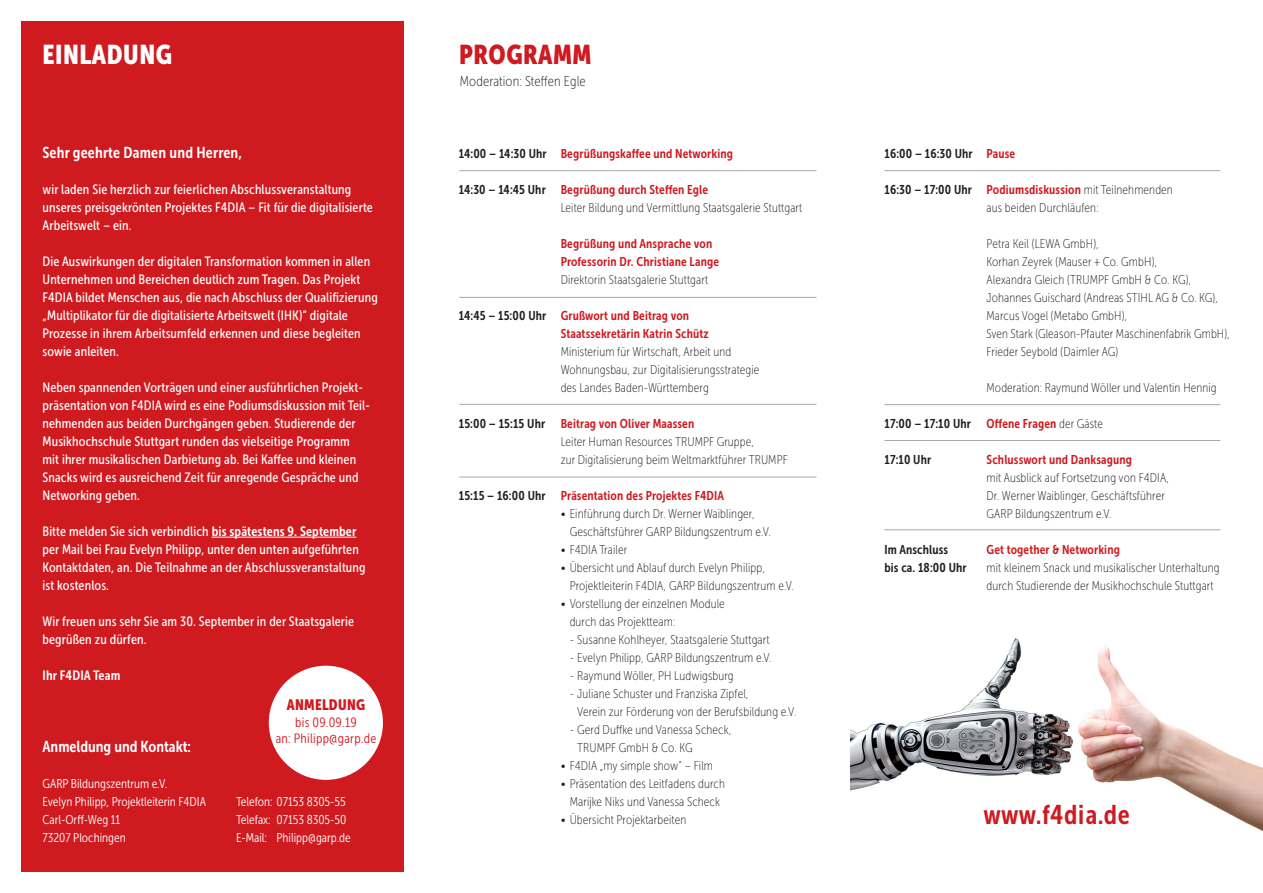
<style>
.page{position:relative;width:1263px;height:893px;background:#fff}
.page>*{position:absolute;margin:0;border:0;box-sizing:border-box;transform-origin:0 0}
.t1{font:27px "Museo Sans Cond 700";letter-spacing:.03em;color:#cf1a20}
.t2{font:27px "Museo Sans Cond 900";letter-spacing:.02em;color:#fff}
.t3{font:27px "Museo Sans Cond 900";letter-spacing:.02em;color:#cf1a20}
.t4{font:15.75px "Museo Sans Cond 700";letter-spacing:.005em;color:#fff}
.t5{font:15px "Museo Sans Cond 900";letter-spacing:.02em;color:#cf1a20}
.t6{font:14.25px "Museo Sans Cond 100";letter-spacing:.01em;color:#231f20}
.t7{font:13.5px/18px "Museo Sans Cond 500";letter-spacing:.01em;color:#fff}
.t8{font:13.5px/16.5px "Museo Sans Cond 300";letter-spacing:.02em;color:#cf1a20;text-align:center}
.t9{font:13.5px "Museo Sans Cond 700";letter-spacing:.01em;color:#fff}
.t10{font:12.75px/18px "Museo Sans Cond 100";letter-spacing:.01em;color:#231f20}
.t11{font:12.75px/18px "Museo Sans Cond 700";letter-spacing:.01em;color:#cf1a20}
.t12{font:12.75px/18px "Museo Sans Cond 300";color:#fff}
.t13{font:12.75px/18px "Museo Sans Cond 700";letter-spacing:.01em;color:#231f20}
.s1{font-family:"Museo Sans Cond 700"}
.s2{font-family:"Museo Sans 100"}
.s3{font-family:"Museo Sans Cond 100";color:#231f20}
</style>
<div class="page">
<div style="left:21px;top:21px;width:383px;height:851px;background:#cf1a20"></div>
<img style="left:850px;top:638px;width:413px;height:193px">
<hr style="left:212px;top:537px;width:144px;height:1px;background:#fff">
<hr style="left:459px;top:170px;width:357px;height:1px;background:#a8a9ad">
<hr style="left:884px;top:170px;width:336px;height:1px;background:#a8a9ad">
<hr style="left:884px;top:404px;width:336px;height:1px;background:#a8a9ad">
<hr style="left:884px;top:440px;width:336px;height:1px;background:#a8a9ad">
<hr style="left:884px;top:529px;width:336px;height:1px;background:#a8a9ad">
<hr style="left:459px;top:297px;width:357px;height:1px;background:#a8a9ad">
<hr style="left:459px;top:404px;width:357px;height:1px;background:#a8a9ad">
<hr style="left:459px;top:477px;width:357px;height:1px;background:#a8a9ad">
<div style="left:269px;top:666px;width:114px;height:114px;background:#fff;border-radius:50%"></div>
<h1 class="t2" style="left:43px;top:39px;width:131px">EINLADUNG</h1>
<h1 class="t3" style="left:459px;top:39px;width:134px">PROGRAMM</h1>
<p class="t6" style="left:460px;top:74px;width:127px">Moderation: Steffen Egle</p>
<p class="t4" style="left:43px;top:144px;width:201px">Sehr geehrte Damen und Herren,</p>
<p class="t7" style="left:43px;top:180px;width:332px">wir laden Sie herzlich zur feierlichen Abschlussveranstaltung unseres preisgekrönten Projektes F4DIA – Fit für die digitalisierte<br>Arbeitswelt – ein.</p>
<p class="t7" style="left:43px;top:252px;width:337px">Die Auswirkungen der digitalen Transformation kommen in allen Unternehmen und Bereichen deutlich zum Tragen. Das Projekt F4DIA bildet Menschen aus, die nach Abschluss der Qualifizierung „Multiplikator für die digitalisierte Arbeitswelt (IHK)“ digitale Prozesse in ihrem Arbeitsumfeld erkennen und diese begleiten sowie anleiten.</p>
<p class="t7" style="left:43px;top:378px;width:329px">Neben spannenden Vorträgen und einer ausführlichen Projekt&shy;präsentation von F4DIA wird es eine Podiumsdiskussion mit Teil&shy;nehmenden aus beiden Durchgängen geben. Studierende der Musikhochschule Stuttgart runden das vielseitige Programm<br>mit ihrer musikalischen Darbietung ab. Bei Kaffee und kleinen Snacks wird es ausreichend Zeit für anregende Gespräche und Networking geben.</p>
<p class="t7" style="left:43px;top:522px;width:325px">Bitte melden Sie sich verbindlich <span class="s1">bis spätestens 9. September </span>per Mail bei Frau Evelyn Philipp, unter den unten aufgeführten Kontaktdaten, an. Die Teilnahme an der Abschlussveranstaltung ist kostenlos.</p>
<p class="t7" style="left:43px;top:612px;width:313px">Wir freuen uns sehr Sie am 30. September in der Staatsgalerie begrüßen zu dürfen.</p>
<p class="t9" style="left:43px;top:668px;width:79px">Ihr F4DIA Team</p>
<p class="t4" style="left:43px;top:738px;width:150px">Anmeldung und Kontakt:</p>
<p class="t12" style="left:43px;top:774px;width:165px">GARP Bildungszentrum e.V.<br>Evelyn Philipp, Projektleiterin F4DIA<br>Carl-Orff-Weg 11<br>73207 Plochingen</p>
<p class="t5" style="left:287px;top:696px;width:80px">ANMELDUNG</p>
<p class="t8" style="left:276px;top:714px;width:102px">bis 09.09.19<br>an: Philipp@garp.de</p>
<p class="t12" style="left:236px;top:792px;width:116px">Telefon: 07153 8305-55<br>Telefax: 07153 8305-50<br>E-Mail: Philipp@garp.de</p>
<p class="t13" style="left:459px;top:145px;width:89px">14:00 – 14:30 Uhr</p>
<p class="t13" style="left:459px;top:181px;width:89px">14:30 – 14:45 Uhr</p>
<p class="t13" style="left:459px;top:307px;width:89px">14:45 – 15:00 Uhr</p>
<p class="t13" style="left:459px;top:415px;width:88px">15:00 – 15:15 Uhr</p>
<p class="t13" style="left:459px;top:487px;width:88px">15:15 – 16:00 Uhr</p>
<p class="t11" style="left:561px;top:144px;width:174px">Begrüßungskaffee und Networking</p>
<p class="t11" style="left:561px;top:180px;width:149px">Begrüßung durch Steffen Egle</p>
<p class="t10" style="left:561px;top:199px;width:243px">Leiter Bildung und Vermittlung Staatsgalerie Stuttgart</p>
<p class="t11" style="left:561px;top:234px;width:160px">Begrüßung und Ansprache von<br>Professorin Dr. Christiane Lange</p>
<p class="t10" style="left:561px;top:271px;width:149px">Direktorin Staatsgalerie Stuttgart</p>
<p class="t11" style="left:561px;top:306px;width:150px">Grußwort und Beitrag von<br>Staatssekretärin Katrin Schütz</p>
<p class="t10" style="left:561px;top:343px;width:200px">Ministerium für Wirtschaft, Arbeit und<br>Wohnungsbau, zur Digitalisierungsstrategie des Landes Baden-Württemberg</p>
<p class="t11" style="left:561px;top:414px;width:135px">Beitrag von Oliver Maassen</p>
<p class="t10" style="left:561px;top:433px;width:229px">Leiter Human Resources TRUMPF Gruppe,<br>zur Digitalisierung beim Weltmarktführer TRUMPF</p>
<p class="t11" style="left:561px;top:486px;width:165px">Präsentation des Projektes F4DIA</p>
<p class="t10" style="left:570px;top:505px;width:202px;text-indent:-9px"><span class="s2">•</span> Einführung durch Dr. Werner Waiblinger,<br>Geschäftsführer GARP Bildungszentrum e.V.</p>
<p class="t10" style="left:561px;top:541px;width:68px"><span class="s2">•</span> F4DIA Trailer</p>
<p class="t10" style="left:570px;top:559px;width:226px;text-indent:-9px"><span class="s2">•</span> Übersicht und Ablauf durch Evelyn Philipp,<br>Projektleiterin F4DIA, GARP Bildungszentrum e.V.</p>
<p class="t10" style="left:570px;top:595px;width:157px;text-indent:-9px"><span class="s2">•</span> Vorstellung der einzelnen Module durch das Projektteam:</p>
<p class="t10" style="left:570px;top:631px;width:201px">- Susanne Kohlheyer, Staatsgalerie Stuttgart</p>
<p class="t10" style="left:570px;top:649px;width:203px">- Evelyn Philipp, GARP Bildungszentrum e.V.</p>
<p class="t10" style="left:570px;top:667px;width:165px">- Raymund Wöller, PH Ludwigsburg</p>
<p class="t10" style="left:577px;top:685px;width:221px;text-indent:-7px">- Juliane Schuster und Franziska Zipfel,<br>Verein zur Förderung von der Berufsbildung e.V.</p>
<p class="t10" style="left:577px;top:721px;width:156px;text-indent:-7px">- Gerd Duffke und Vanessa Scheck,<br>TRUMPF GmbH &amp; Co. KG</p>
<p class="t10" style="left:561px;top:757px;width:154px"><span class="s2">•</span> F4DIA „my simple show“ – Film</p>
<p class="t10" style="left:561px;top:775px;width:166px;text-align:center"><span class="s2">•</span> Präsentation des Leitfadens durch<br>Marijke Niks und Vanessa Scheck</p>
<p class="t10" style="left:561px;top:811px;width:127px"><span class="s2">•</span> Übersicht Projektarbeiten</p>
<p class="t13" style="left:884px;top:145px;width:90px">16:00 – 16:30 Uhr</p>
<p class="t13" style="left:884px;top:181px;width:89px">16:30 – 17:00 Uhr</p>
<p class="t13" style="left:884px;top:415px;width:88px">17:00 – 17:10 Uhr</p>
<p class="t13" style="left:884px;top:451px;width:48px">17:10 Uhr</p>
<p class="t13" style="left:884px;top:541px;width:84px">Im Anschluss<br>bis ca. 18:00 Uhr</p>
<p class="t11" style="left:986px;top:144px;width:30px">Pause</p>
<p class="t11" style="left:986px;top:180px;width:188px">Podiumsdiskussion <span class="s3">mit Teilnehmenden</span></p>
<p class="t10" style="left:986px;top:199px;width:113px">aus beiden Durchläufen:</p>
<p class="t10" style="left:986px;top:235px;width:245px">Petra Keil (LEWA GmbH),<br>Korhan Zeyrek (Mauser + Co. GmbH),<br>Alexandra Gleich (TRUMPF GmbH &amp; Co. KG), Johannes Guischard (Andreas STIHL AG &amp; Co. KG), Marcus Vogel (Metabo GmbH),<br>Sven Stark (Gleason-Pfauter Maschinenfabrik GmbH), Frieder Seybold (Daimler AG)</p>
<p class="t10" style="left:986px;top:379px;width:232px">Moderation: Raymund Wöller und Valentin Hennig</p>
<p class="t11" style="left:986px;top:415px;width:118px">Offene Fragen <span class="s3">der Gäste</span></p>
<p class="t11" style="left:986px;top:451px;width:147px">Schlusswort und Danksagung</p>
<p class="t10" style="left:986px;top:469px;width:184px">mit Ausblick auf Fortsetzung von F4DIA,<br>Dr. Werner Waiblinger, Geschäftsführer<br>GARP Bildungszentrum e.V.</p>
<p class="t11" style="left:986px;top:541px;width:135px">Get together &amp; Networking</p>
<p class="t10" style="left:986px;top:559px;width:235px">mit kleinem Snack und musikalischer Unterhaltung durch Studierende der Musikhochschule Stuttgart</p>
<h1 class="t1" style="left:983px;top:799px;width:148px">www.f4dia.de</h1>
</div>
